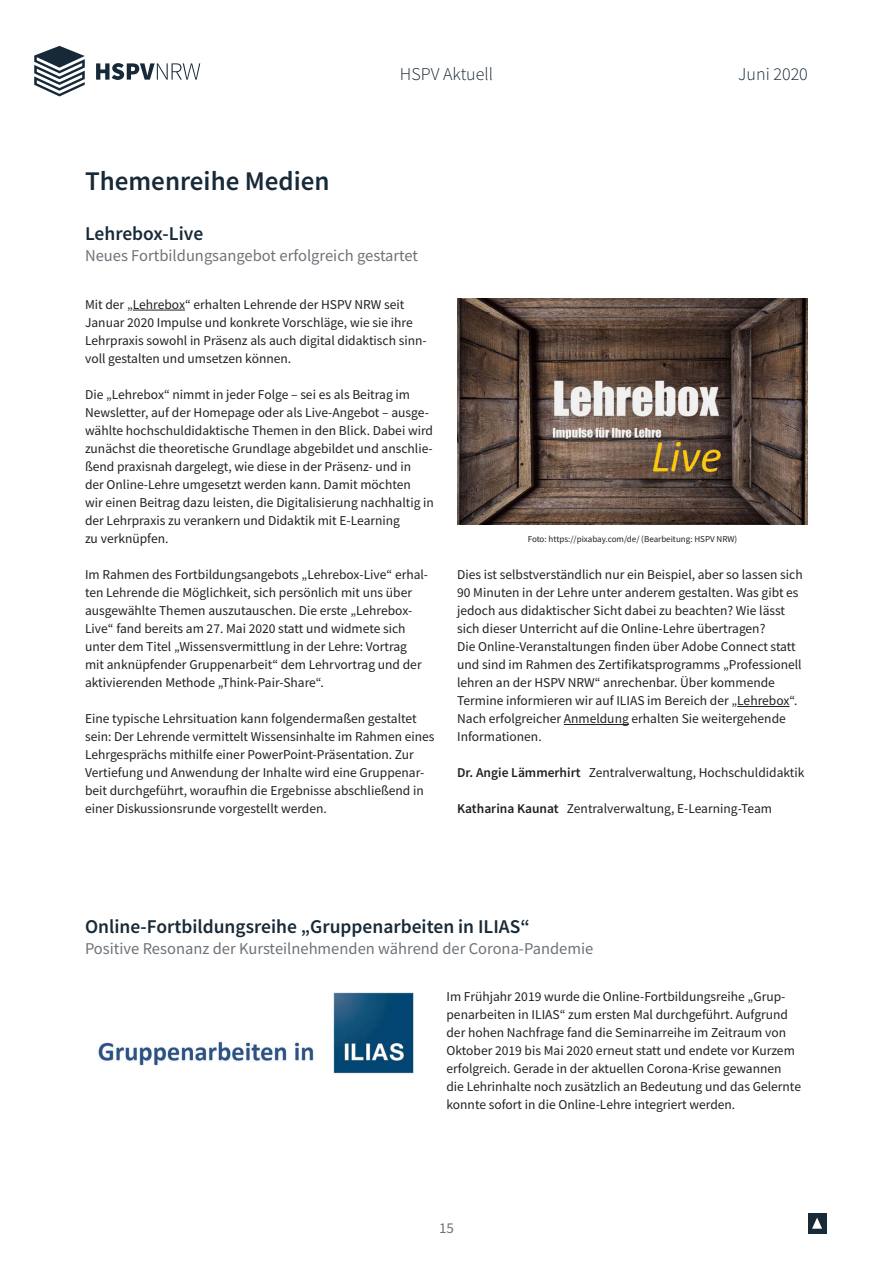
<style>
.page{position:relative;width:893px;height:1263px;background:#fff}
.page>*{position:absolute;margin:0;border:0;box-sizing:border-box;transform-origin:0 0}
.t1{font:600 27px "HSPV";color:#182937}
.t2{font:600 19.5px "HSPV";color:#182937}
.t3{font:300 18px "HSPV";color:#182937}
.t4{font:16.5px "HSPV";color:#6d7379}
.t5{font:15px "HSPV";color:#6d7379}
.t6{font:13.5px/18px "HSPV";color:#231f20}
.t7{font:9px "HSPV";color:#231f20}
.s1{font-weight:600}
</style>
<div class="page">
<div style="left:808px;top:1213px;width:18px;height:20px;background:#182937"></div>
<svg style="left:812px;top:1217px;width:10px;height:12px"></svg>
<svg style="left:96px;top:63px;width:104px;height:17px"></svg>
<svg style="left:34px;top:46px;width:51px;height:50px"></svg>
<hr style="left:133px;top:310px;width:52px;height:1px;background:#231f20">
<hr style="left:737px;top:706px;width:52px;height:1px;background:#231f20">
<hr style="left:564px;top:724px;width:65px;height:1px;background:#231f20">
<img style="left:457px;top:299px;width:351px;height:225px">
<img style="left:98px;top:992px;width:316px;height:82px">
<h3 class="t3" style="left:400px;top:63px;width:95px">HSPV Aktuell</h3>
<h3 class="t3" style="left:738px;top:63px;width:71px">Juni 2020</h3>
<h1 class="t1" style="left:85px;top:164px;width:246px">Themenreihe Medien</h1>
<h2 class="t2" style="left:85px;top:221px;width:120px">Lehrebox-Live</h2>
<p class="t4" style="left:85px;top:245px;width:335px">Neues Fortbildungsangebot erfolgreich gestartet</p>
<p class="t6" style="left:85px;top:295px;width:343px">Mit der „Lehrebox“ erhalten Lehrende der HSPV NRW seit Januar 2020 Impulse und konkrete Vorschläge, wie sie ihre Lehrpraxis sowohl in Präsenz als auch digital didaktisch sinn&shy;voll gestalten und umsetzen können.</p>
<p class="t6" style="left:85px;top:385px;width:350px">Die „Lehrebox“ nimmt in jeder Folge – sei es als Beitrag im Newsletter, auf der Homepage oder als Live-Angebot – ausge&shy;wählte hochschuldidaktische Themen in den Blick. Dabei wird zunächst die theoretische Grundlage abgebildet und anschlie&shy;ßend praxisnah dargelegt, wie diese in der Präsenz- und in<br>der Online-Lehre umgesetzt werden kann. Damit möchten<br>wir einen Beitrag dazu leisten, die Digitalisierung nachhaltig in der Lehrpraxis zu verankern und Didaktik mit E-Learning<br>zu verknüpfen.</p>
<p class="t6" style="left:85px;top:565px;width:345px">Im Rahmen des Fortbildungsangebots „Lehrebox-Live“ erhal&shy;ten Lehrende die Möglichkeit, sich persönlich mit uns über ausgewählte Themen auszutauschen. Die erste „Lehrebox-Live“ fand bereits am 27. Mai 2020 statt und widmete sich unter dem Titel „Wissensvermittlung in der Lehre: Vortrag mit anknüpfender Gruppenarbeit“ dem Lehrvortrag und der aktivierenden Methode „Think-Pair-Share“.</p>
<p class="t6" style="left:85px;top:709px;width:351px">Eine typische Lehrsituation kann folgendermaßen gestaltet sein: Der Lehrende vermittelt Wissensinhalte im Rahmen eines Lehrgesprächs mithilfe einer PowerPoint-Präsentation. Zur Vertiefung und Anwendung der Inhalte wird eine Gruppenar&shy;beit durchgeführt, woraufhin die Ergebnisse abschließend in einer Diskussionsrunde vorgestellt werden.</p>
<p class="t7" style="left:528px;top:533px;width:211px">Foto: https://pixabay.com/de/ (Bearbeitung: HSPV NRW)</p>
<p class="t6" style="left:457px;top:565px;width:347px">Dies ist selbstverständlich nur ein Beispiel, aber so lassen sich 90 Minuten in der Lehre unter anderem gestalten. Was gibt es jedoch aus didaktischer Sicht dabei zu beachten? Wie lässt sich dieser Unterricht auf die Online-Lehre übertragen?<br>Die Online-Veranstaltungen finden über Adobe Connect statt und sind im Rahmen des Zertifikatsprogramms „Professionell lehren an der HSPV NRW“ anrechenbar. Über kommende Termine informieren wir auf ILIAS im Bereich der „Lehrebox“.<br>Nach erfolgreicher Anmeldung erhalten Sie weitergehende Informationen.</p>
<p class="t6" style="left:457px;top:763px;width:349px"><span class="s1">Dr. Angie Lämmerhirt</span> Zentralverwaltung, Hochschuldidaktik</p>
<p class="t6" style="left:457px;top:799px;width:316px"><span class="s1">Katharina Kaunat</span> Zentralverwaltung, E-Learning-Team</p>
<h2 class="t2" style="left:85px;top:913px;width:446px">Online-Fortbildungsreihe „Gruppenarbeiten in ILIAS“</h2>
<p class="t4" style="left:85px;top:938px;width:510px">Positive Resonanz der Kursteilnehmenden während der Corona-Pandemie</p>
<p class="t6" style="left:446px;top:987px;width:356px">Im Frühjahr 2019 wurde die Online-Fortbildungsreihe „Grup&shy;penarbeiten in ILIAS“ zum ersten Mal durchgeführt. Aufgrund der hohen Nachfrage fand die Seminarreihe im Zeitraum von Oktober 2019 bis Mai 2020 erneut statt und endete vor Kurzem erfolgreich. Gerade in der aktuellen Corona-Krise gewannen die Lehrinhalte noch zusätzlich an Bedeutung und das Gelernte konnte sofort in die Online-Lehre integriert werden.</p>
<p class="t5" style="left:439px;top:1218px;width:16px">15</p>
</div>
